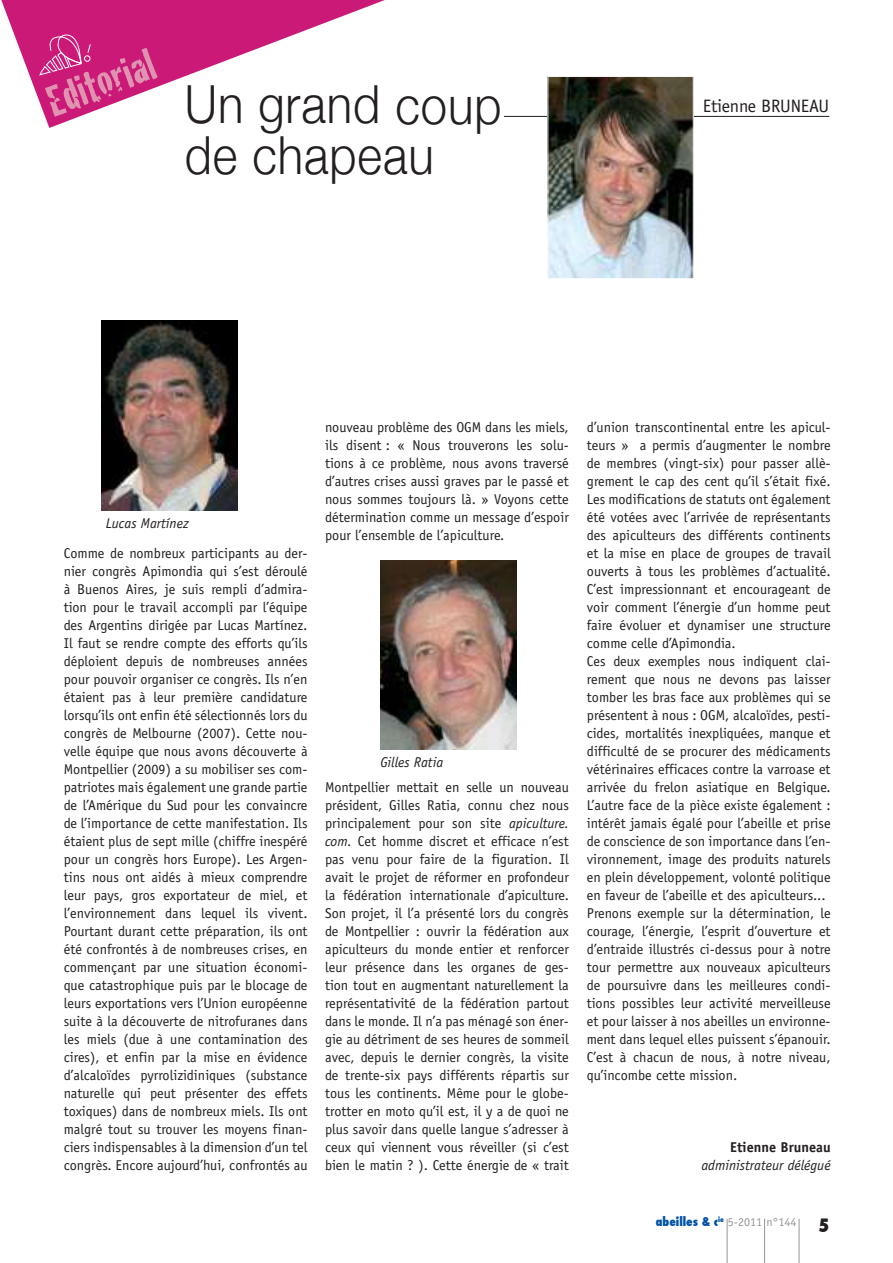
<style>
.page{position:relative;width:893px;height:1263px;background:#fff}
.page>*{position:absolute;margin:0;border:0;box-sizing:border-box;transform-origin:0 0}
.t1{font:300 52.5px/51px "Helvetica Neue";letter-spacing:.02em;color:#231f20;scale:.9 1}
.t2{font:45px "Cracked";color:#e093b0}
.t3{font:18px "Officina Sans";letter-spacing:-.01em;color:#231f20}
.t4{font:800 condensed 18px "Futura";color:#231f20}
.t5{font:14.25px/18px "Officina Sans";color:#231f20;text-align:justify}
.t6{font:italic 14.25px "Officina Sans";color:#231f20}
.t7{font:700 14.25px "Officina Sans";color:#231f20}
.t8{font:12px "Officina Sans";color:#939598}
.s1{font-style:italic}
.s2{font-family:"Futura";font-weight:800;font-stretch:condensed;color:#0054a6}
</style>
<div class="page">
<hr style="left:727px;top:1219px;width:1px;height:44px;background:#939598">
<hr style="left:764px;top:1219px;width:1px;height:44px;background:#939598">
<hr style="left:799px;top:1219px;width:1px;height:44px;background:#939598">
<svg style="left:1px;top:0;width:384px;height:128px"></svg>
<hr style="left:504px;top:116px;width:325px;height:1px;background:#231f20">
<img style="left:549px;top:78px;width:143px;height:199px">
<div style="left:547px;top:76px;width:147px;height:203px;border:1px solid #fff"></div>
<svg style="left:39px;top:34px;width:52px;height:42px;background:#d2398b"></svg>
<img style="left:102px;top:320px;width:136px;height:191px">
<img style="left:380px;top:561px;width:136px;height:189px">
<h2 class="t2" style="left:36px;top:70px;width:114px;rotate:-21deg">Editorial</h2>
<h1 class="t1" style="left:185px;top:78px;width:354px">Un grand coup de chapeau</h1>
<p class="t3" style="left:703px;top:95px;width:128px">Etienne BRUNEAU</p>
<p class="t6" style="left:106px;top:514px;width:85px">Lucas Martínez</p>
<p class="t5" style="left:64px;top:544px;width:245px">Comme de nombreux participants au der&shy;nier congrès Apimondia qui s’est déroulé à Buenos Aires, je suis rempli d’admira&shy;tion pour le travail accompli par l’équipe des Argentins dirigée par Lucas Martínez.<br>Il faut se rendre compte des efforts qu’ils déploient depuis de nombreuses années pour pouvoir organiser ce congrès. Ils n’en étaient pas à leur première candidature lorsqu’ils ont enfin été sélectionnés lors du congrès de Melbourne (2007). Cette nou&shy;velle équipe que nous avons découverte à Montpellier (2009) a su mobiliser ses com&shy;patriotes mais également une grande partie de l’Amérique du Sud pour les convaincre de l’importance de cette manifestation. Ils étaient plus de sept mille (chiffre inespéré pour un congrès hors Europe). Les Argen&shy;tins nous ont aidés à mieux comprendre leur pays, gros exportateur de miel, et l’environnement dans lequel ils vivent.<br>Pourtant durant cette préparation, ils ont été confrontés à de nombreuses crises, en commençant par une situation économi&shy;que catastrophique puis par le blocage de leurs exportations vers l’Union européenne suite à la découverte de nitrofuranes dans les miels (due à une contamination des cires), et enfin par la mise en évidence d’alcaloïdes pyrrolizidiniques (substance naturelle qui peut présenter des effets toxiques) dans de nombreux miels. Ils ont malgré tout su trouver les moyens finan&shy;ciers indispensables à la dimension d’un tel congrès. Encore aujourd’hui, confrontés au</p>
<p class="t5" style="left:325px;top:418px;width:245px">nouveau problème des OGM dans les miels, ils disent : « Nous trouverons les solu&shy;tions à ce problème, nous avons traversé d’autres crises aussi graves par le passé et nous sommes toujours là. » Voyons cette détermination comme un message d’espoir pour l’ensemble de l’apiculture.</p>
<p class="t6" style="left:380px;top:753px;width:64px">Gilles Ratia</p>
<p class="t5" style="left:325px;top:778px;width:245px">Montpellier mettait en selle un nouveau président, Gilles Ratia, connu chez nous principalement pour son site <span class="s1">apiculture. com.</span> Cet homme discret et efficace n’est pas venu pour faire de la figuration. Il avait le projet de réformer en profondeur la fédération internationale d’apiculture.<br>Son projet, il l’a présenté lors du congrès de Montpellier : ouvrir la fédération aux apiculteurs du monde entier et renforcer leur présence dans les organes de ges&shy;tion tout en augmentant naturellement la représentativité de la fédération partout dans le monde. Il n’a pas ménagé son éner&shy;gie au détriment de ses heures de sommeil avec, depuis le dernier congrès, la visite de trente-six pays différents répartis sur tous les continents. Même pour le globe&shy;trotter en moto qu’il est, il y a de quoi ne plus savoir dans quelle langue s’adresser à ceux qui viennent vous réveiller (si c’est bien le matin ? ). Cette énergie de « trait</p>
<p class="t5" style="left:587px;top:418px;width:245px;text-align:left">d’union transcontinental entre les apicul&shy;teurs » a permis d’augmenter le nombre de membres (vingt-six) pour passer allè&shy;grement le cap des cent qu’il s’était fixé.<br>Les modifications de statuts ont également été votées avec l’arrivée de représentants des apiculteurs des différents continents et la mise en place de groupes de travail ouverts à tous les problèmes d’actualité.<br>C’est impressionnant et encourageant de voir comment l’énergie d’un homme peut faire évoluer et dynamiser une structure comme celle d’Apimondia.<br>Ces deux exemples nous indiquent clai&shy;rement que nous ne devons pas laisser tomber les bras face aux problèmes qui se présentent à nous : OGM, alcaloïdes, pesti&shy;cides, mortalités inexpliquées, manque et difficulté de se procurer des médicaments vétérinaires efficaces contre la varroase et arrivée du frelon asiatique en Belgique.<br>L’autre face de la pièce existe également : intérêt jamais égalé pour l’abeille et prise de conscience de son importance dans l’en&shy;vironnement, image des produits naturels en plein développement, volonté politique en faveur de l’abeille et des apiculteurs...<br>Prenons exemple sur la détermination, le courage, l’énergie, l’esprit d’ouverture et d’entraide illustrés ci-dessus pour à notre tour permettre aux nouveaux apiculteurs de poursuivre dans les meilleures condi&shy;tions possibles leur activité merveilleuse et pour laisser à nos abeilles un environne&shy;ment dans lequel elles puissent s’épanouir.<br>C’est à chacun de nous, à notre niveau, qu’incombe cette mission.</p>
<p class="t7" style="left:730px;top:1138px;width:102px">Etienne Bruneau</p>
<p class="t6" style="left:701px;top:1157px;width:131px">administrateur délégué</p>
<p class="t8" style="left:656px;top:1215px;width:142px"><span class="s2">abeilles &amp; c</span><sup>ie</sup> 5-2011 n°144</p>
<p class="t4" style="left:818px;top:1213px;width:12px">5</p>
</div>
